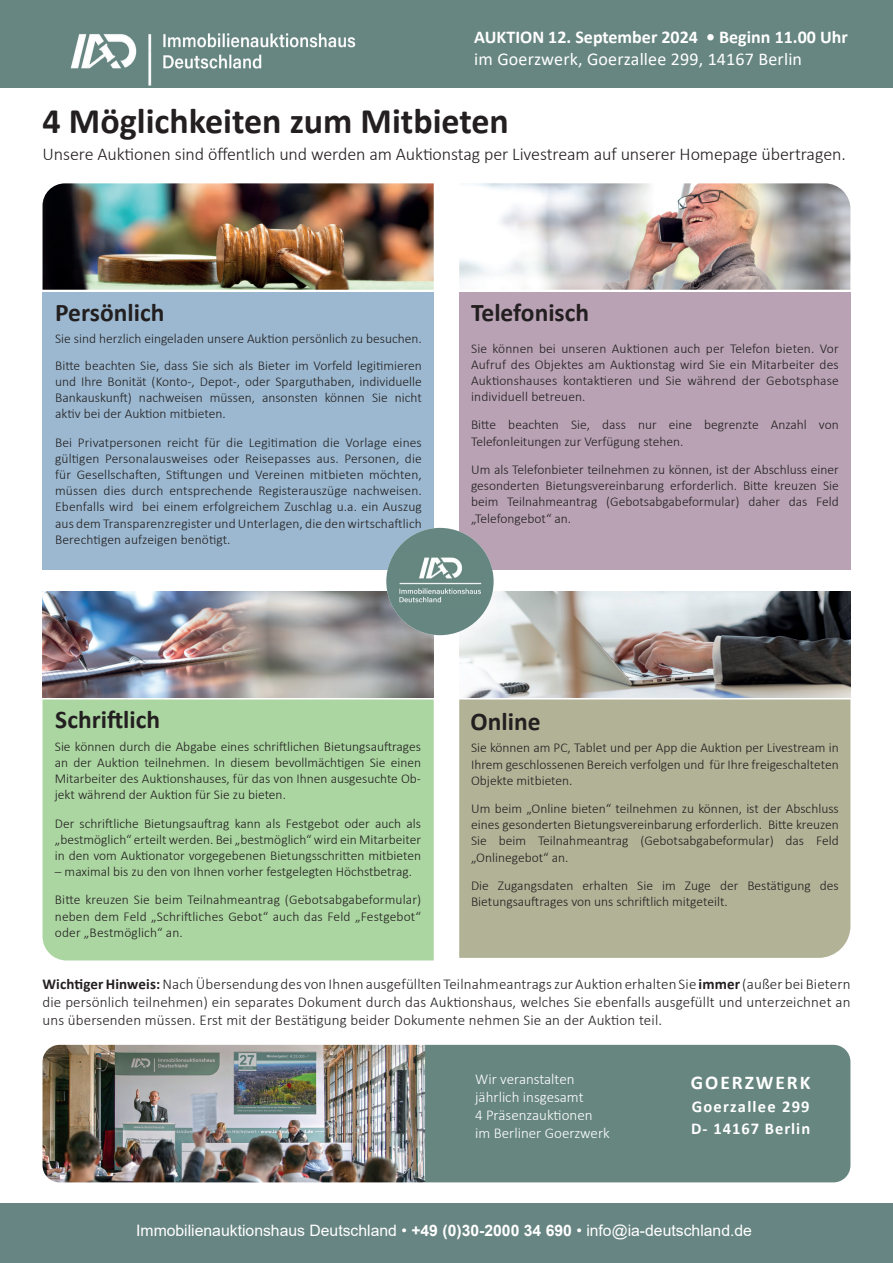
<style>
.page{position:relative;width:893px;height:1263px;background:#fff}
.page>*{position:absolute;margin:0;border:0;box-sizing:border-box;transform-origin:0 0}
.t1{font:700 36px "Calibri";color:#231f20}
.t2{font:700 25.5px "Calibri";color:#231f20}
.t3{font:700 19.5px "Calibri";letter-spacing:.1em;color:#fff}
.t4{font:300 18px "Calibri";letter-spacing:-.005em;color:#231f20}
.t5{font:700 18px "Calibri";color:#fff}
.t6{font:18px "Calibri";letter-spacing:.01em;color:#fff}
.t7{font:700 16.5px/22.5px "Calibri";letter-spacing:.07em;color:#fff}
.t8{font:15.75px "Arial";color:#fff}
.t9{font:300 15px/18px "Calibri";letter-spacing:.01em;color:#231f20;text-align:justify}
.t10{font:300 15px/18px "Calibri";color:#fff}
.t11{font:300 13.5px/16.2px "Calibri";color:#231f20;text-align:justify}
.s1{font-weight:700}
</style>
<div class="page">
<div style="left:0;top:0;width:893px;height:88px;background:#678681"></div>
<img style="left:70px;top:33px;width:286px;height:53px">
<div style="left:0;top:1203px;width:893px;height:60px;background:#678582"></div>
<div style="left:425px;top:1045px;width:425px;height:137px;background:#678680"></div>
<img style="left:43px;top:1045px;width:382px;height:137px">
<div style="left:459px;top:699px;width:391px;height:259px;background:#b1b296"></div>
<img style="left:43px;top:592px;width:391px;height:105px">
<img style="left:459px;top:591px;width:391px;height:106px">
<div style="left:459px;top:292px;width:391px;height:278px;background:#b8a2b4"></div>
<div style="left:43px;top:699px;width:391px;height:261px;background:#abd6a1"></div>
<div style="left:43px;top:292px;width:391px;height:278px;background:#9bb8d0"></div>
<img style="left:386px;top:528px;width:108px;height:107px;border-radius:54px">
<img style="left:43px;top:183px;width:391px;height:107px">
<img style="left:459px;top:183px;width:391px;height:107px">
<h3 class="t5" style="left:474px;top:25px;width:375px">AUKTION 12. September 2024 • Beginn 11.00 Uhr</h3>
<h3 class="t6" style="left:474px;top:46px;width:329px">im Goerzwerk, Goerzallee 299, 14167 Berlin</h3>
<h1 class="t1" style="left:43px;top:96px;width:468px">4 Möglichkeiten zum Mitbieten</h1>
<h3 class="t4" style="left:43px;top:143px;width:805px">Unsere Auktionen sind öffentlich und werden am Auktionstag per Livestream auf unserer Homepage übertragen.</h3>
<h2 class="t2" style="left:55px;top:295px;width:111px">Persönlich</h2>
<h2 class="t2" style="left:471px;top:295px;width:120px">Telefonisch</h2>
<p class="t11" style="left:55px;top:325px;width:368px;line-height:26.7px">Sie sind herzlich eingeladen unsere Auktion persönlich zu besuchen.<br>Bitte beachten Sie, dass Sie sich als Bieter im Vorfeld legitimieren</p>
<p class="t11" style="left:55px;top:373px;width:368px">und Ihre Bonität (Konto-, Depot-, oder Sparguthaben, individuelle Bankauskunft) nachweisen müssen, ansonsten können Sie nicht aktiv bei der Auktion mitbieten.</p>
<p class="t11" style="left:55px;top:434px;width:368px">Bei Privatpersonen reicht für die Legitimation die Vorlage eines gültigen Personalausweises oder Reisepasses aus. Personen, die für Gesellschaften, Stiftungen und Vereinen mitbieten möchten, müssen dies durch entsprechende Registerauszüge nachweisen.<br>Ebenfalls wird bei einem erfolgreichem Zuschlag u.a. ein Auszug aus dem Transparenzregister und Unterlagen, die den wirtschaftlich Berechtigen aufzeigen benötigt.</p>
<p class="t11" style="left:471px;top:340px;width:369px">Sie können bei unseren Auktionen auch per Telefon bieten. Vor Aufruf des Objektes am Auktionstag wird Sie ein Mitarbeiter des Auktionshauses kontaktieren und Sie während der Gebotsphase individuell betreuen.</p>
<p class="t11" style="left:471px;top:417px;width:369px">Bitte beachten Sie, dass nur eine begrenzte Anzahl von<br>Telefonleitungen zur Verfügung stehen.</p>
<p class="t11" style="left:471px;top:461px;width:369px">Um als Telefonbieter teilnehmen zu können, ist der Abschluss einer gesonderten Bietungsvereinbarung erforderlich. Bitte kreuzen Sie beim Teilnahmeantrag (Gebotsabgabeformular) daher das Feld „Telefongebot“ an.</p>
<h2 class="t2" style="left:55px;top:702px;width:106px">Schriftlich</h2>
<h2 class="t2" style="left:471px;top:703px;width:71px">Online</h2>
<p class="t11" style="left:55px;top:738px;width:368px">Sie können durch die Abgabe eines schriftlichen Bietungsauftrages an der Auktion teilnehmen. In diesem bevollmächtigen Sie einen Mitarbeiter des Auktionshauses, für das von Ihnen ausgesuchte Ob&shy;jekt während der Auktion für Sie zu bieten.</p>
<p class="t11" style="left:55px;top:815px;width:368px">Der schriftliche Bietungsauftrag kann als Festgebot oder auch als „bestmöglich“ erteilt werden. Bei „bestmöglich“ wird ein Mitarbeiter in den vom Auktionator vorgegebenen Bietungsschritten mitbieten</p>
<p class="t11" style="left:55px;top:857px;width:368px;line-height:28.2px">– maximal bis zu den von Ihnen vorher festgelegten Höchstbetrag.<br>Bitte kreuzen Sie beim Teilnahmeantrag (Gebotsabgabeformular)</p>
<p class="t11" style="left:55px;top:908px;width:368px">neben dem Feld „Schriftliches Gebot“ auch das Feld „Festgebot“ oder „Bestmöglich“ an.</p>
<p class="t11" style="left:471px;top:740px;width:369px">Sie können am PC, Tablet und per App die Auktion per Livestream in Ihrem geschlossenen Bereich verfolgen und für Ihre freigeschalteten Objekte mitbieten.</p>
<p class="t11" style="left:471px;top:800px;width:369px">Um beim „Online bieten“ teilnehmen zu können, ist der Abschluss eines gesonderten Bietungsvereinbarung erforderlich. Bitte kreuzen Sie beim Teilnahmeantrag (Gebotsabgabeformular) das Feld „Onlinegebot“ an.</p>
<p class="t11" style="left:471px;top:877px;width:369px">Die Zugangsdaten erhalten Sie im Zuge der Bestätigung des<br>Bietungsauftrages von uns schriftlich mitgeteilt.</p>
<p class="t9" style="left:43px;top:974px;width:810px"><span class="s1">Wichtiger Hinweis:</span> Nach Übersendung des von Ihnen ausgefüllten Teilnahmeantrags zur Auktion erhalten Sie <span class="s1">immer</span> (außer bei Bietern die persönlich teilnehmen) ein separates Dokument durch das Auktionshaus, welches Sie ebenfalls ausgefüllt und unterzeichnet an uns übersenden müssen. Erst mit der Bestätigung beider Dokumente nehmen Sie an der Auktion teil.</p>
<p class="t10" style="left:475px;top:1070px;width:136px">Wir veranstalten jährlich insgesamt<br>4 Präsenzauktionen im Berliner Goerzwerk</p>
<h3 class="t3" style="left:691px;top:1069px;width:121px">GOERZWERK</h3>
<p class="t7" style="left:691px;top:1095px;width:120px">Goerzallee 299<br>D- 14167 Berlin</p>
<p class="t8" style="left:136px;top:1220px;width:617px">Immobilienauktionshaus Deutschland • <span class="s1">+49 (0)30-2000 34 690</span> • info@ia-deutschland.de</p>
</div>
